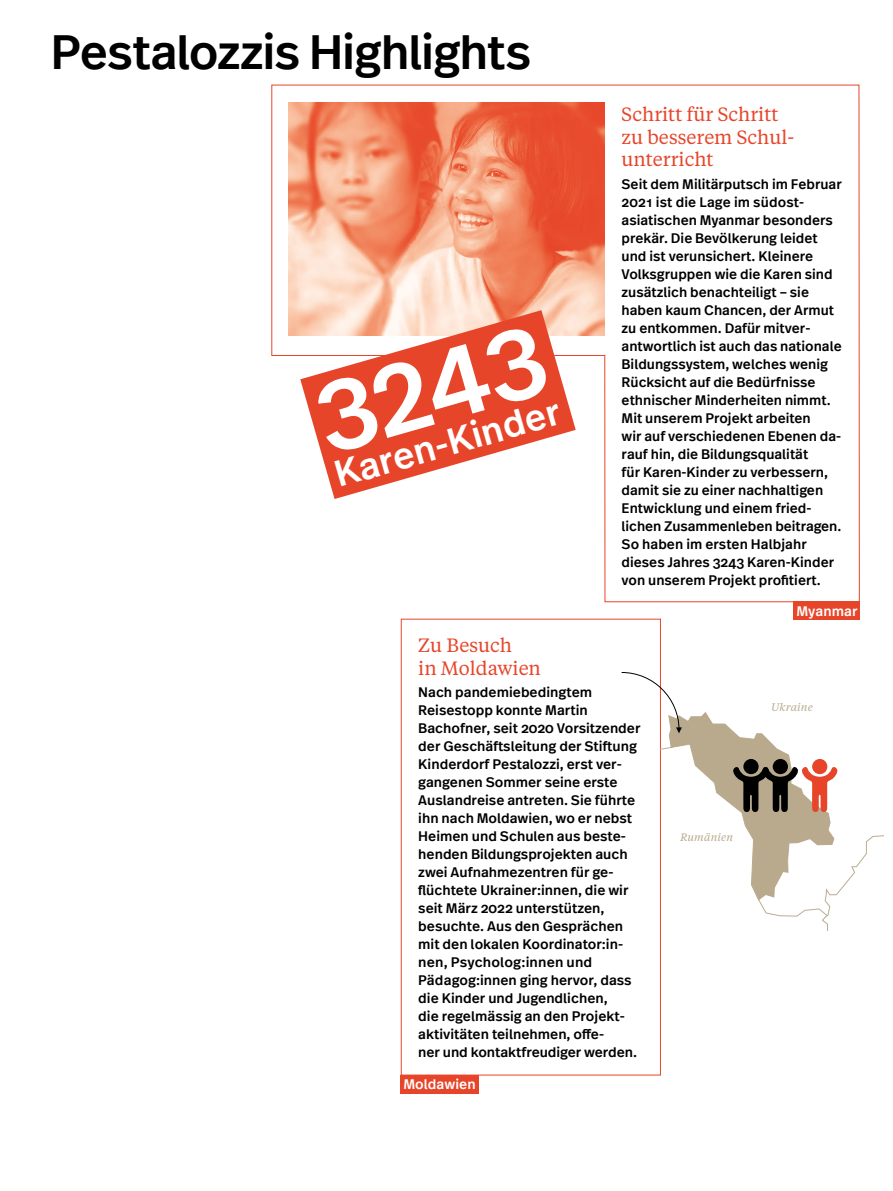
<style>
.page{position:relative;width:893px;height:1191px;background:#fff}
.page>*{position:absolute;margin:0;border:0;box-sizing:border-box;transform-origin:0 0}
.t1{font:500 100.5px "Real Text Pro";color:#fff}
.t2{font:500 48px "Real Text Pro";letter-spacing:-.025em;color:#000}
.t3{font:500 36.6px "Real Text Pro";color:#fff}
.t4{font:19.2px/22.5px "Tiempos Text";letter-spacing:-.005em;color:#e7452a}
.t5{font:500 13.8px/18px "Real Text Pro";color:#000}
.t6{font:500 13.8px "Real Text Pro";letter-spacing:.005em;color:#fff}
.t7{font:italic 10.8px "Tiempos Text";letter-spacing:.01em;color:#b9aa8d}
</style>
<div class="page">
<svg style="left:271px;top:84px;width:589px;height:518px"></svg>
<div style="left:793px;top:602px;width:67px;height:18px;background:#e7452a"></div>
<div style="left:401px;top:1074px;width:78px;height:19px;background:#e7452a"></div>
<img style="left:288px;top:103px;width:317px;height:232px">
<svg style="left:300px;top:310px;width:276px;height:189px;fill:#e7452a"></svg>
<svg style="left:621px;top:671px;width:216px;height:259px"></svg>
<h2 class="t2" style="left:51px;top:18px;width:482px">Pestalozzis Highlights</h2>
<h1 class="t1" style="left:300px;top:353px;width:234px;rotate:-16deg">3243</h1>
<h3 class="t3" style="left:328px;top:450px;width:235px;rotate:-16deg">Karen-Kinder</h3>
<h3 class="t4" style="left:622px;top:102px;width:174px">Schritt für Schritt zu besserem Schul&shy;unterricht</h3>
<p class="t5" style="left:622px;top:174px;width:222px">Seit dem Militärputsch im Februar<br>2021 ist die Lage im südost&shy;asiatischen Myanmar besonders prekär. Die Bevölkerung leidet und ist verunsichert. Kleinere<br>Volksgruppen wie die Karen sind zusätzlich benachteiligt – sie haben kaum Chancen, der Armut zu entkommen. Dafür mitver&shy;antwortlich ist auch das nationale<br>Bildungssystem, welches wenig<br>Rücksicht auf die Bedürfnisse ethnischer Minderheiten nimmt.<br>Mit unserem Projekt arbeiten<br>wir auf verschiedenen Ebenen da&shy;rauf hin, die Bildungsqualität<br>für Karen-Kinder zu verbessern, damit sie zu einer nachhaltigen<br>Entwicklung und einem fried&shy;lichen Zusammenleben beitragen.<br>So haben im ersten Halbjahr dieses Jahres 3243 Karen-Kinder von unserem Projekt profitiert.</p>
<p class="t6" style="left:796px;top:601px;width:63px">Myanmar</p>
<h3 class="t4" style="left:418px;top:633px;width:124px">Zu Besuch<br>in Moldawien</h3>
<p class="t5" style="left:418px;top:683px;width:224px">Nach pandemiebedingtem<br>Reisestopp konnte Martin<br>Bachofner, seit 2020 Vorsitzender der Geschäftsleitung der Stiftung<br>Kinderdorf Pestalozzi, erst ver&shy;gangenen Sommer seine erste<br>Auslandreise antreten. Sie führte ihn nach Moldawien, wo er nebst<br>Heimen und Schulen aus beste&shy;henden Bildungsprojekten auch zwei Aufnahmezentren für ge&shy;flüchtete Ukrainer:innen, die wir seit März 2022 unterstützen, besuchte. Aus den Gesprächen mit den lokalen Koordinator:in&shy;nen, Psycholog:innen und<br>Pädagog:innen ging hervor, dass die Kinder und Jugendlichen,<br>die regelmässig an den Projekt&shy;aktivitäten teilnehmen, offe-<br>ner und kontaktfreudiger werden.</p>
<p class="t6" style="left:403px;top:1074px;width:74px">Moldawien</p>
<p class="t7" style="left:771px;top:700px;width:43px">Ukraine</p>
<p class="t7" style="left:680px;top:830px;width:55px">Rumänien</p>
</div>
